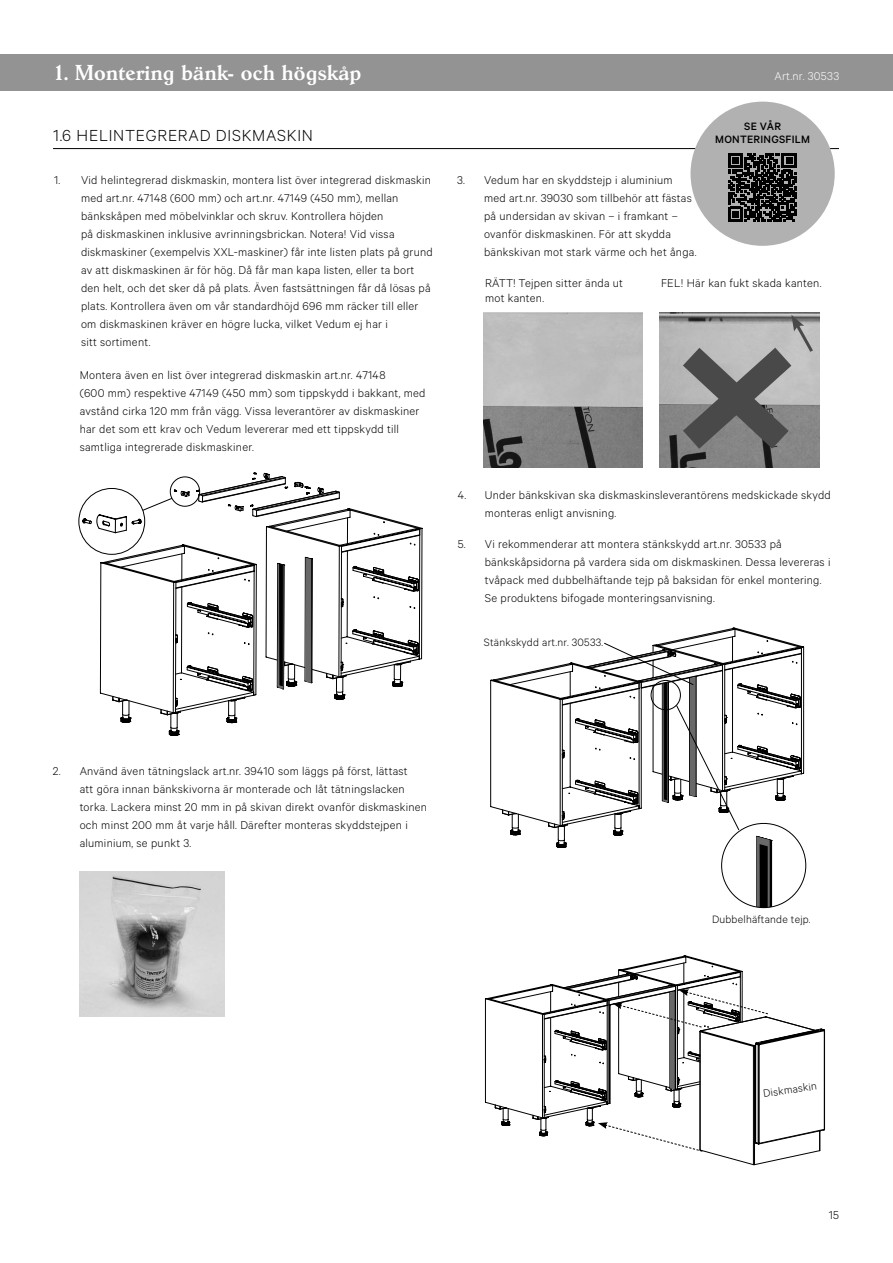
<style>
.page{position:relative;width:893px;height:1263px;background:#fff}
.page>*{position:absolute;margin:0;border:0;box-sizing:border-box;transform-origin:0 0}
.t1{font:500 21px "Hoboken Serial";letter-spacing:.02em;color:#fff}
.Rubrik_2{font:300 18px "Calibre";letter-spacing:.04em;color:#000}
.Numrerad_lista{font:300 12.75px/18px "Calibre";letter-spacing:.02em;color:#000}
.t2{font:300 12.75px "Calibre";letter-spacing:.02em;color:#fff}
.t3{font:300 12px "Calibre";letter-spacing:.02em;color:#000}
.t4{font:500 12px "Calibre";letter-spacing:.02em;color:#000}
</style>
<div class="page">
<div style="left:0;top:54px;width:893px;height:37px;background:#939393"></div>
<hr style="left:53px;top:148px;width:786px;height:1px;background:#000">
<img style="left:659px;top:313px;width:160px;height:155px">
<img style="left:79px;top:872px;width:145px;height:145px">
<svg style="left:604px;top:628px;width:187px;height:15px"></svg>
<img style="left:484px;top:313px;width:158px;height:155px">
<svg style="left:490px;top:643px;width:317px;height:265px"></svg>
<svg style="left:485px;top:955px;width:340px;height:210px"></svg>
<img style="left:817px;top:315px;width:2px;height:9px">
<svg style="left:659px;top:315px;width:158px;height:153px;background:#8a8a8a"></svg>
<svg style="left:81px;top:472px;width:339px;height:264px"></svg>
<div style="left:170px;top:477px;width:30px;height:29px;border:1px solid #000;border-radius:50%"></div>
<div style="left:651px;top:680px;width:30px;height:30px;border:1px solid #000;border-radius:50%"></div>
<div style="left:690px;top:102px;width:145px;height:144px;background:#b1b1b1;border-radius:50%"></div>
<svg style="left:728px;top:153px;width:68px;height:68px"></svg>
<h1 class="t1" style="left:53px;top:60px;width:310px">1. Montering bänk- och högskåp</h1>
<p class="Rubrik_2" style="left:53px;top:125px;width:261px">1.6 HELINTEGRERAD DISKMASKIN</p>
<p class="Numrerad_lista" style="left:81px;top:171px;width:353px;text-indent:-27px">1. Vid helintegrerad diskmaskin, montera list över integrerad diskmaskin med art.nr. 47148 (600 mm) och art.nr. 47149 (450 mm), mellan bänkskåpen med möbelvinklar och skruv. Kontrollera höjden<br>på diskmaskinen inklusive avrinningsbrickan. Notera! Vid vissa diskmaskiner (exempelvis XXL-maskiner) får inte listen plats på grund av att diskmaskinen är för hög. Då får man kapa listen, eller ta bort den helt, och det sker då på plats. Även fastsättningen får då lösas på plats. Kontrollera även om vår standardhöjd 696 mm räcker till eller om diskmaskinen kräver en högre lucka, vilket Vedum ej har i<br>sitt sortiment.</p>
<p class="Numrerad_lista" style="left:80px;top:365px;width:347px">Montera även en list över integrerad diskmaskin art.nr. 47148<br>(600 mm) respektive 47149 (450 mm) som tippskydd i bakkant, med avstånd cirka 120 mm från vägg. Vissa leverantörer av diskmaskiner har det som ett krav och Vedum levererar med ett tippskydd till samtliga integrerade diskmaskiner.</p>
<p class="t2" style="left:774px;top:69px;width:66px">Art.nr. 30533</p>
<p class="Numrerad_lista" style="left:484px;top:171px;width:214px;text-indent:-27px">3. Vedum har en skyddstejp i aluminium med art.nr. 39030 som tillbehör att fästas på undersidan av skivan – i framkant – ovanför diskmaskinen. För att skydda bänkskivan mot stark värme och het ånga.</p>
<p class="t4" style="left:744px;top:119px;width:38px">SE VÅR</p>
<p class="t4" style="left:715px;top:132px;width:96px">MONTERINGSFILM</p>
<p class="Numrerad_lista" style="left:485px;top:275px;width:140px;line-height:15px">RÄTT! Tejpen sitter ända ut mot kanten.</p>
<p class="Numrerad_lista" style="left:661px;top:273px;width:162px">FEL! Här kan fukt skada kanten.</p>
<p class="Numrerad_lista" style="left:485px;top:485px;width:348px;text-indent:-27px">4. Under bänkskivan ska diskmaskinsleverantörens medskickade skydd monteras enligt anvisning.</p>
<p class="Numrerad_lista" style="left:485px;top:534px;width:347px;text-indent:-27px">5. Vi rekommenderar att montera stänkskydd art.nr. 30533 på bänkskåpsidorna på vardera sida om diskmaskinen. Dessa levereras i tvåpack med dubbelhäftande tejp på baksidan för enkel montering.<br>Se produktens bifogade monteringsanvisning.</p>
<p class="t3" style="left:484px;top:635px;width:121px">Stänkskydd art.nr. 30533.</p>
<p class="Numrerad_lista" style="left:80px;top:762px;width:349px;text-indent:-27px">2. Använd även tätningslack art.nr. 39410 som läggs på först, lättast<br>att göra innan bänkskivorna är monterade och låt tätningslacken torka. Lackera minst 20 mm in på skivan direkt ovanför diskmaskinen och minst 200 mm åt varje håll. Därefter monteras skyddstejpen i aluminium, se punkt 3.</p>
<p class="t3" style="left:712px;top:913px;width:100px">Dubbelhäftande tejp.</p>
<p class="t3" style="left:762px;top:1086px;width:55px;rotate:-8deg">Diskmaskin</p>
<p class="Numrerad_lista" style="left:829px;top:1205px;width:12px">15</p>
</div>
